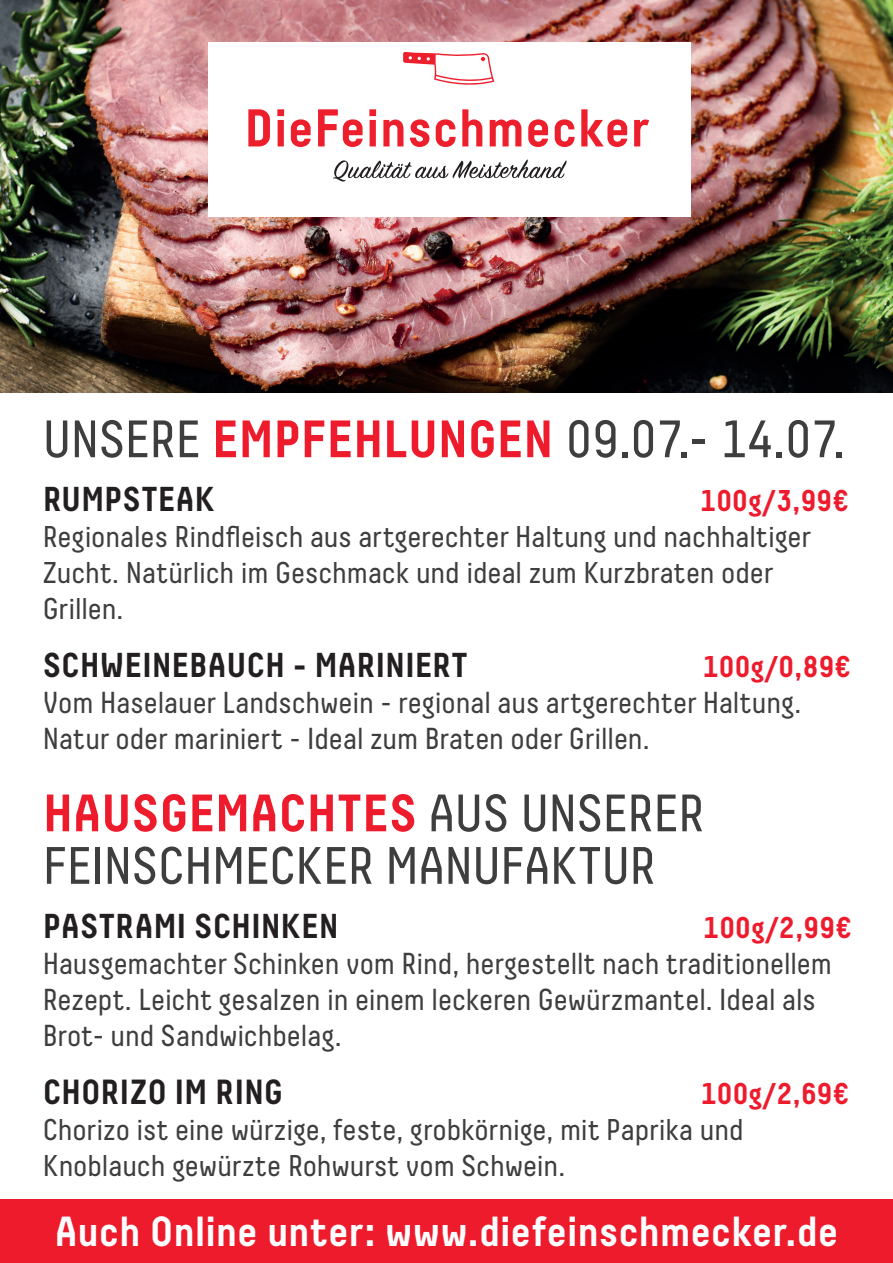
<style>
.page{position:relative;width:893px;height:1263px;background:#fff}
.page>*{position:absolute;margin:0;border:0;box-sizing:border-box;transform-origin:0 0}
.t1{font:52.5px/52.5px "Decima Pro";letter-spacing:-.005em;color:#3e3e3f}
.t2{font:700 42px "Decima Pro";letter-spacing:-.01em;color:#fff}
.t3{font:700 34.8px "Decima Pro";letter-spacing:-.005em;color:#231f20}
.t4{font:700 34.5px "Decima Pro";color:#231f20}
.t5{font:30.3px/36px "Decima Pro";letter-spacing:-.005em;color:#3e3e3f}
.t6{font:30px/36px "Decima Pro";letter-spacing:-.005em;color:#3e3e3f}
.t7{font:700 30px "Decima Pro";letter-spacing:.005em;color:#ee1b2d}
.s1{font-weight:700;color:#ee1b2d}
</style>
<div class="page">
<img style="left:0;top:0;width:893px;height:392px">
<div style="left:0;top:1199px;width:893px;height:64px;background:#ee1b2d"></div>
<div style="left:208px;top:43px;width:483px;height:174px;background:#fff"></div>
<svg style="left:634px;top:120px;width:15px;height:26px"></svg>
<svg style="left:333px;top:159px;width:234px;height:23px"></svg>
<svg style="left:248px;top:109px;width:22px;height:37px"></svg>
<svg style="left:277px;top:109px;width:7px;height:37px"></svg>
<svg style="left:291px;top:119px;width:20px;height:28px"></svg>
<svg style="left:318px;top:109px;width:45px;height:38px"></svg>
<svg style="left:369px;top:109px;width:7px;height:37px"></svg>
<svg style="left:383px;top:120px;width:20px;height:26px"></svg>
<svg style="left:410px;top:119px;width:19px;height:28px"></svg>
<svg style="left:436px;top:119px;width:20px;height:28px"></svg>
<svg style="left:462px;top:109px;width:20px;height:37px"></svg>
<svg style="left:490px;top:120px;width:31px;height:26px"></svg>
<svg style="left:528px;top:119px;width:20px;height:28px"></svg>
<svg style="left:555px;top:119px;width:20px;height:28px"></svg>
<svg style="left:581px;top:109px;width:46px;height:38px"></svg>
<svg style="left:403px;top:52px;width:91px;height:33px"></svg>
<h1 class="t1" style="left:43px;top:413px;width:804px">UNSERE <span class="s1">EMPFEHLUNGEN</span> 09.07.- 14.07.</h1>
<p class="t4" style="left:43px;top:479px;width:173px">RUMPSTEAK</p>
<p class="t7" style="left:700px;top:483px;width:150px">100g/3,99€</p>
<p class="t6" style="left:43px;top:519px;width:769px">Regionales Rindfleisch aus artgerechter Haltung und nachhaltiger<br>Zucht. Natürlich im Geschmack und ideal zum Kurzbraten oder<br>Grillen.</p>
<p class="t4" style="left:43px;top:644px;width:426px">SCHWEINEBAUCH - MARINIERT</p>
<p class="t7" style="left:703px;top:649px;width:150px">100g/0,89€</p>
<p class="t5" style="left:43px;top:684px;width:760px">Vom Haselauer Landschwein - regional aus artgerechter Haltung.<br>Natur oder mariniert - Ideal zum Braten oder Grillen.</p>
<h1 class="t1" style="left:43px;top:787px;width:663px"><span class="s1">HAUSGEMACHTES</span> AUS UNSERER<br>FEINSCHMECKER MANUFAKTUR</h1>
<p class="t4" style="left:43px;top:905px;width:298px">PASTRAMI SCHINKEN</p>
<p class="t7" style="left:703px;top:909px;width:150px">100g/2,99€</p>
<p class="t5" style="left:43px;top:945px;width:790px">Hausgemachter Schinken vom Rind, hergestellt nach traditionellem<br>Rezept. Leicht gesalzen in einem leckeren Gewürzmantel. Ideal als<br>Brot- und Sandwichbelag.</p>
<p class="t3" style="left:43px;top:1071px;width:242px">CHORIZO IM RING</p>
<p class="t7" style="left:701px;top:1075px;width:150px">100g/2,69€</p>
<p class="t6" style="left:43px;top:1111px;width:702px">Chorizo ist eine würzige, feste, grobkörnige, mit Paprika und<br>Knoblauch gewürzte Rohwurst vom Schwein.</p>
<h2 class="t2" style="left:54px;top:1207px;width:785px">Auch Online unter: www.diefeinschmecker.de</h2>
</div>
